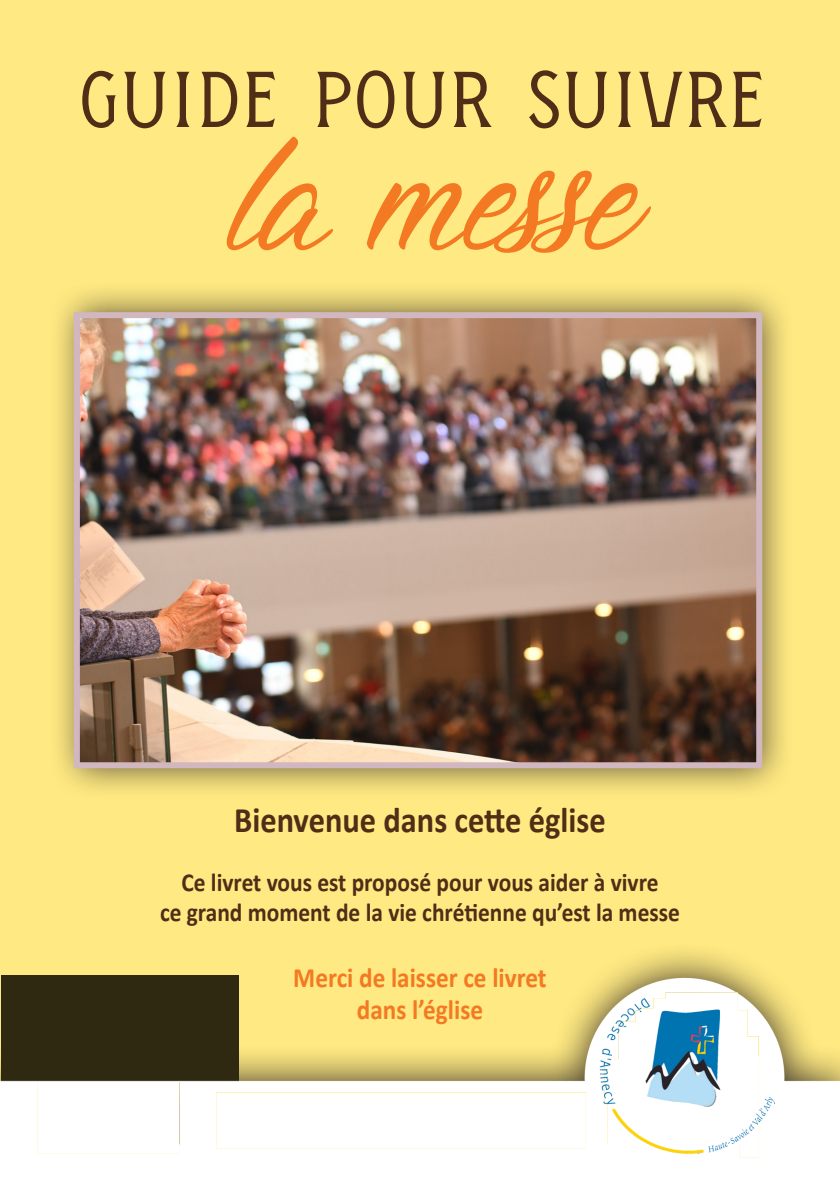
<style>
.page{position:relative;width:840px;height:1191px;background:#fff}
.page>*{position:absolute;margin:0;border:0;box-sizing:border-box;transform-origin:0 0}
.t1{font:160px "Signature of the Ancient";color:#f47923}
.t2{font:300 condensed 96px "Figuera Variable";color:#4f2e17}
.Texte_intro{font:700 36px "Calibri";color:#4f2e17;scale:.9 1}
.Texte_intro-2{font:700 28px/32px "Calibri";color:#f47923;text-align:center;scale:.9 1}
.Texte_intro-3{font:700 26px/30px "Calibri";color:#4f2e17;text-align:center;scale:.9 1}
</style>
<div class="page">
<div style="left:0;top:0;width:839px;height:941px;background:#ffe982"></div>
<div style="left:0;top:941px;width:839px;height:21px;background:#ffe982"></div>
<img style="left:0;top:962px;width:839px;height:182px">
<svg style="left:37px;top:1144px;width:549px;height:10px"></svg>
<hr style="left:0;top:1081px;width:1px;height:78px;background:#fff">
<div style="left:49px;top:280px;width:744px;height:520px;background:#231f20;opacity:.75"></div>
<img style="left:81px;top:319px;width:673px;height:442px">
<div style="left:74px;top:312px;width:687px;height:456px;border:6px solid #d1b7bf"></div>
<img style="left:592px;top:988px;width:188px;height:170px">
<div style="left:1px;top:975px;width:237px;height:106px;background:#302912"></div>
<p class="t2" style="left:78px;top:27px;width:688px">GUIDE POUR SUIVRE</p>
<p class="t1" style="left:229px;top:101px;width:404px">la messe</p>
<p class="Texte_intro" style="left:234px;top:794px;width:414px">Bienvenue dans cette église</p>
<p class="Texte_intro-3" style="left:160px;top:866px;width:579px">Ce livret vous est proposé pour vous aider à vivre<br>ce grand moment de la vie chrétienne qu’est la messe</p>
<p class="Texte_intro-2" style="left:293px;top:961px;width:283px">Merci de laisser ce livret dans l’église</p>
</div>
